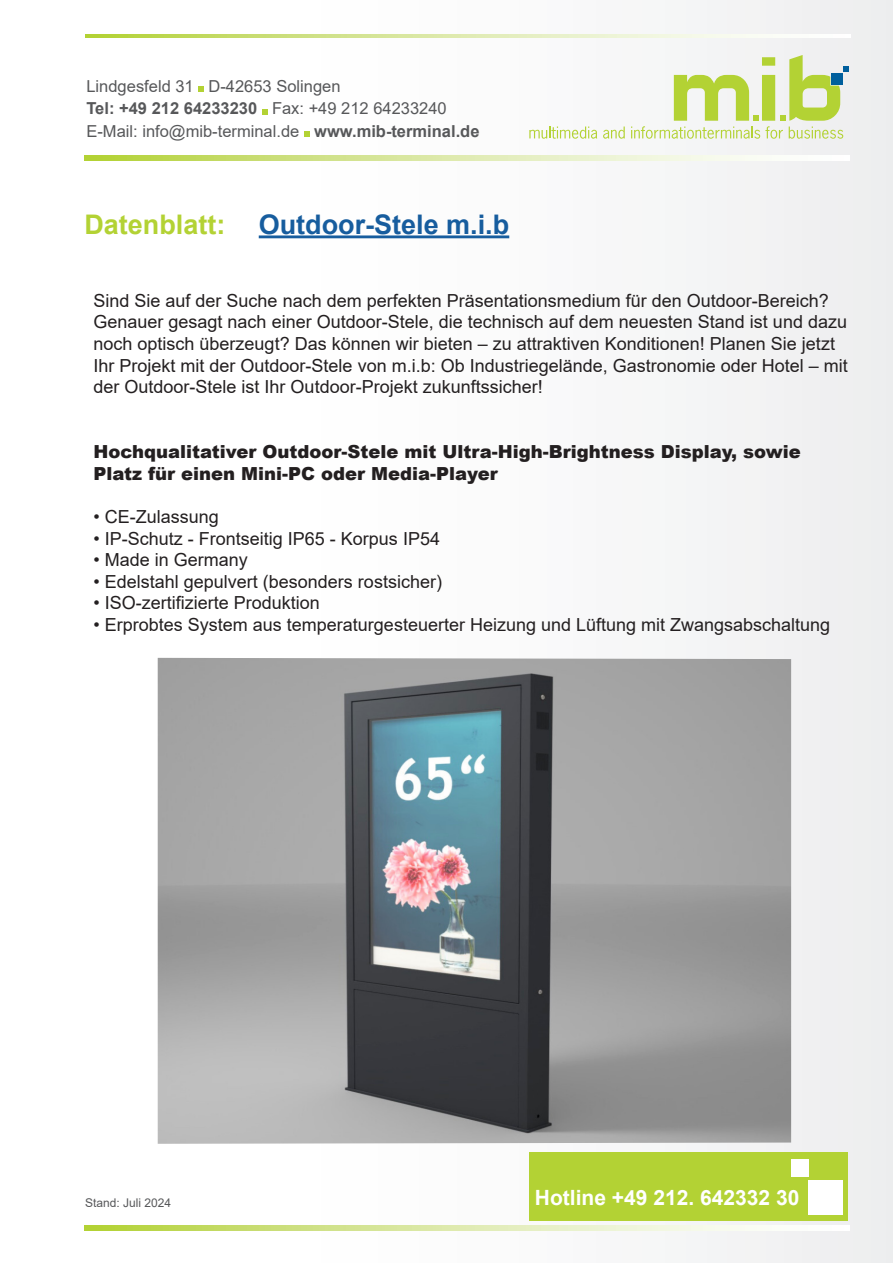
<style>
.page{position:relative;width:893px;height:1263px;background:#fff}
.page>*{position:absolute;margin:0;border:0;box-sizing:border-box;transform-origin:0 0}
.Headline{font:700 27px "Arial";color:#175d9e}
.t1{font:700 27px "Arial";color:#b3d234}
.t2{font:700 21px "Arial";color:#fff}
.t3{font:18px/21.6px "Arial";color:#231f20}
.t4{font:900 18px/21.6px "Arial";color:#231f20}
.t5{font:16.5px/22.5px "Arial";color:#57585a}
.t6{font:12px "Arial";color:#57585a}
.s1{font-weight:700}
</style>
<div class="page">
<div style="left:259px;top:0;width:634px;height:1263px;background:#f8f8f9"></div>
<svg style="left:529px;top:127px;width:68px;height:12px"></svg>
<svg style="left:603px;top:127px;width:22px;height:12px"></svg>
<svg style="left:631px;top:55px;width:217px;height:84px"></svg>
<svg style="left:85px;top:156px;width:645px;height:4px;background:#d7e69b"></svg>
<svg style="left:198px;top:86px;width:6px;height:6px"></svg>
<svg style="left:262px;top:109px;width:5px;height:5px"></svg>
<svg style="left:304px;top:131px;width:6px;height:6px"></svg>
<svg style="left:86px;top:34px;width:645px;height:3px;background:#d7e69b"></svg>
<div style="left:529px;top:1152px;width:319px;height:68px;background:#b3d234"></div>
<div style="left:808px;top:1180px;width:35px;height:35px;background:#fff"></div>
<div style="left:791px;top:1159px;width:18px;height:18px;background:#fff"></div>
<svg style="left:85px;top:1226px;width:645px;height:4px;background:#d7e69b"></svg>
<hr style="left:259px;top:235px;width:250px;height:3px;background:#175d9e">
<img style="left:158px;top:658px;width:633px;height:486px">
<p class="t5" style="left:86px;top:75px;width:395px">Lindgesfeld 31 D-42653 Solingen<br><span class="s1">Tel: +49 212 64233230</span> Fax: +49 212 64233240<br>E-Mail: info@mib-terminal.de <span class="s1">www.mib-terminal.de</span></p>
<h1 class="t1" style="left:84px;top:205px;width:142px">Datenblatt:</h1>
<p class="Headline" style="left:259px;top:205px;width:252px">Outdoor-Stele m.i.b</p>
<p class="t3" style="left:94px;top:290px;width:756px">Sind Sie auf der Suche nach dem perfekten Präsentationsmedium für den Outdoor-Bereich?<br>Genauer gesagt nach einer Outdoor-Stele, die technisch auf dem neuesten Stand ist und dazu noch optisch überzeugt? Das können wir bieten – zu attraktiven Konditionen! Planen Sie jetzt Ihr Projekt mit der Outdoor-Stele von m.i.b: Ob Industriegelände, Gastronomie oder Hotel – mit der Outdoor-Stele ist Ihr Outdoor-Projekt zukunftssicher!</p>
<p class="t4" style="left:94px;top:440px;width:709px">Hochqualitativer Outdoor-Stele mit Ultra-High-Brightness Display, sowie<br>Platz für einen Mini-PC oder Media-Player</p>
<p class="t3" style="left:94px;top:506px;width:127px">• CE-Zulassung</p>
<p class="t3" style="left:94px;top:527px;width:348px">• IP-Schutz - Frontseitig IP65 - Korpus IP54</p>
<p class="t3" style="left:94px;top:549px;width:156px">• Made in Germany</p>
<p class="t3" style="left:94px;top:570px;width:350px">• Edelstahl gepulvert (besonders rostsicher)</p>
<p class="t3" style="left:94px;top:592px;width:228px">• ISO-zertifizierte Produktion</p>
<p class="t3" style="left:94px;top:614px;width:738px">• Erprobtes System aus temperaturgesteuerter Heizung und Lüftung mit Zwangsabschaltung</p>
<p class="t6" style="left:85px;top:1194px;width:88px">Stand: Juli 2024</p>
<p class="t2" style="left:535px;top:1183px;width:266px">Hotline +49 212. 642332 30</p>
</div>
